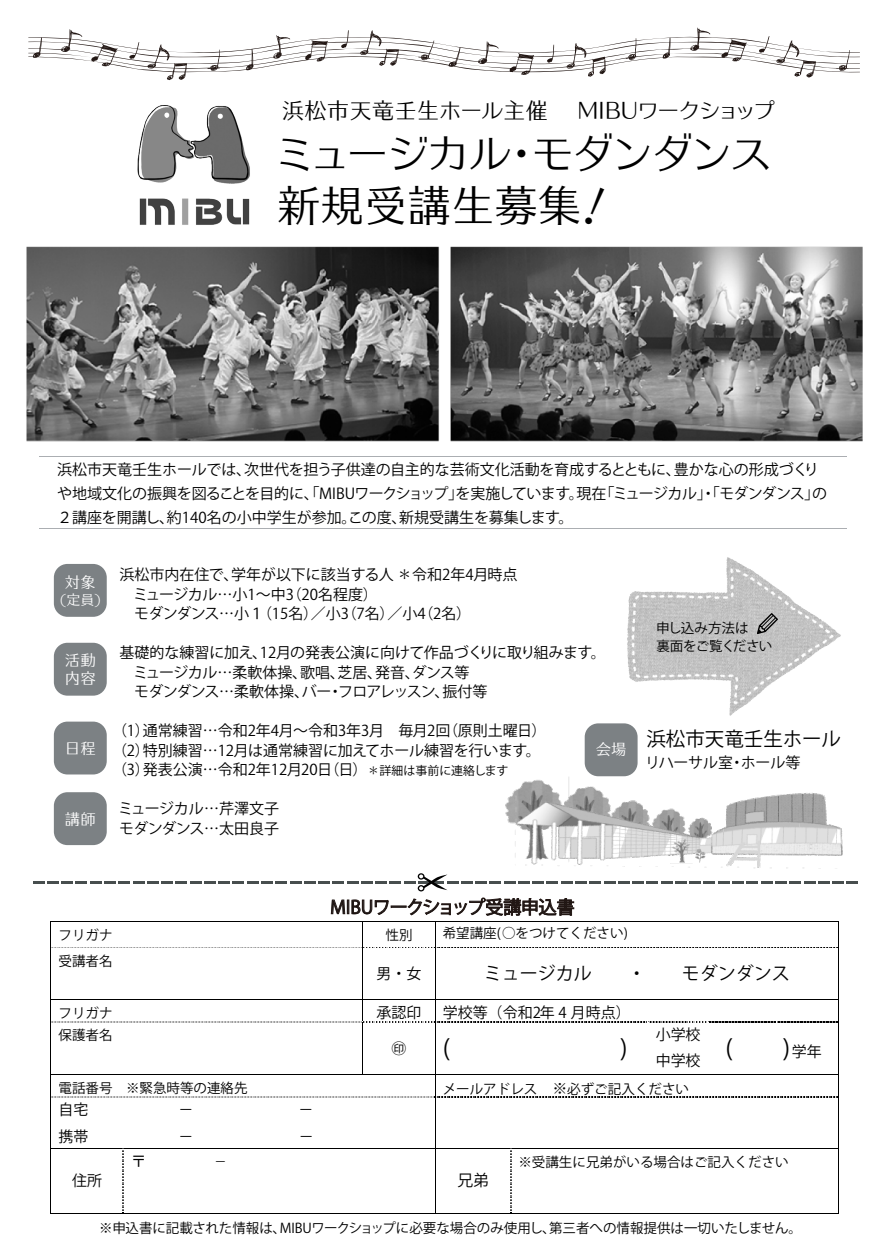
<style>
.page{position:relative;width:888px;height:1260px;background:#fff}
.page>*{position:absolute;margin:0;border:0;box-sizing:border-box;transform-origin:0 0}
.t1{font:43.5px/52.5px "Kan 48 Typos Std";letter-spacing:-.075em;color:#000}
.t2{font:24px "Koz Go Pr 6 N";color:#000}
.t3{font:22.5px "Kan 48 Typos Std";letter-spacing:-.02em;color:#000}
.t4{font:19.5px "Koz Go Pr 6 N";color:#000}
.t5{font:18px "Koz Go Pr 6 N";letter-spacing:-.02em;color:#000}
.t6{font:18px "Koz Go Pr 6 N";color:#000}
.t7{font:15.9px "Koz Go Pr 6 N";color:#000}
.t8{font:15.45px/18.5px "Kan 48 Typos Std";color:#fff}
.t9{font:15px/19.5px "Koz Go Pr 6 N";color:#000}
.t10{font:15px/19.5px "Koz Go Pr 6 N";letter-spacing:-.03em;color:#000}
.t11{font:13.95px "Kan 48 Typos Std";color:#fff}
.t12{font:13.5px "Koz Go Pr 6 N";color:#000}
.t13{font:13.5px/17.7px "Koz Go Pr 6 N";letter-spacing:-.025em;color:#000}
.t14{font:12px "Koz Go Pr 6 N";color:#000}
.s1{font-size:12px}
.s2{font-size:24px}
.s3{font-size:15px}
</style>
<div class="page">
<img style="left:627px;top:557px;width:214px;height:159px">
<img style="left:505px;top:776px;width:338px;height:92px">
<hr style="left:51px;top:948px;width:1px;height:51px;background:#000">
<hr style="left:362px;top:948px;width:1px;height:51px;background:#000">
<hr style="left:435px;top:948px;width:1px;height:51px;background:#000">
<hr style="left:838px;top:948px;width:1px;height:51px;background:#000">
<svg style="left:51px;top:999px;width:788px;height:24px"></svg>
<hr style="left:51px;top:1022px;width:1px;height:53px;background:#000">
<hr style="left:362px;top:1022px;width:1px;height:53px;background:#000">
<hr style="left:435px;top:1022px;width:1px;height:53px;background:#000">
<hr style="left:648px;top:1022px;width:1px;height:53px;background:#fff">
<hr style="left:709px;top:1022px;width:1px;height:53px;background:#fff">
<hr style="left:838px;top:1022px;width:1px;height:53px;background:#000">
<svg style="left:51px;top:1075px;width:788px;height:22px"></svg>
<hr style="left:51px;top:1097px;width:1px;height:51px;background:#000">
<hr style="left:435px;top:1097px;width:1px;height:51px;background:#000">
<hr style="left:838px;top:1097px;width:1px;height:51px;background:#000">
<hr style="left:51px;top:1148px;width:72px;height:1px;background:#000">
<hr style="left:124px;top:1148px;width:311px;height:1px;background:#000">
<hr style="left:436px;top:1148px;width:75px;height:1px;background:#000">
<hr style="left:511px;top:1148px;width:327px;height:1px;background:#000">
<hr style="left:51px;top:1149px;width:1px;height:64px;background:#000">
<hr style="left:51px;top:1213px;width:72px;height:1px;background:#000">
<svg style="left:123px;top:1148px;width:1px;height:66px"></svg>
<hr style="left:124px;top:1213px;width:311px;height:1px;background:#000">
<hr style="left:435px;top:1149px;width:1px;height:64px;background:#000">
<hr style="left:436px;top:1213px;width:75px;height:1px;background:#000">
<svg style="left:511px;top:1148px;width:1px;height:65px"></svg>
<hr style="left:511px;top:1213px;width:327px;height:1px;background:#000">
<hr style="left:838px;top:1149px;width:1px;height:64px;background:#000">
<svg style="left:28px;top:27px;width:832px;height:53px"></svg>
<img style="left:26px;top:246px;width:837px;height:211px">
<img style="left:137px;top:105px;width:113px;height:120px">
<div style="left:54px;top:564px;width:53px;height:53px;background:#7c8184;border-radius:14px"></div>
<div style="left:54px;top:643px;width:53px;height:53px;background:#7c8184;border-radius:14px"></div>
<div style="left:54px;top:722px;width:53px;height:52px;background:#7c8184;border-radius:14px"></div>
<div style="left:585px;top:723px;width:53px;height:53px;background:#7c8184;border-radius:14px"></div>
<div style="left:54px;top:792px;width:53px;height:53px;background:#7c8184;border-radius:14px"></div>
<svg style="left:757px;top:613px;width:21px;height:21px"></svg>
<hr style="left:39px;top:528px;width:807px;height:1px;background:#abaeb2">
<svg style="left:33px;top:873px;width:825px;height:75px"></svg>
<h3 class="t3" style="left:282px;top:91px;width:495px">浜松市天竜壬生ホール主催 　MIBUワークショップ</h3>
<h1 class="t1" style="left:273px;top:120px;width:501px">ミュージカル・モダンダンス新規受講生募集！</h1>
<p class="t9" style="left:57px;top:458px;width:771px;line-height:24px">浜松市天竜壬生ホールでは、次世代を担う子供達の自主的な芸術文化活動を育成するとともに、豊かな心の形成づくりや地域文化の振興を図ることを目的に、「MIBUワークショップ」を実施しています。現在「ミュージカル」・「モダンダンス」の<br>２講座を開講し、約140名の小中学生が参加。この度、新規受講生を募集します。</p>
<p class="t9" style="left:119px;top:565px;width:400px">浜松市内在住で、学年が以下に該当する人 ＊令和2年4月時点　ミュージカル…小1～中3（20名程度）<br>　モダンダンス…小１（15名）／小3（7名）／小4（2名）</p>
<p class="t9" style="left:119px;top:643px;width:488px">基礎的な練習に加え、12月の発表公演に向けて作品づくりに取り組みます。　ミュージカル…柔軟体操、歌唱、芝居、発音、ダンス等<br>　モダンダンス…柔軟体操、バー・フロアレッスン、振付等</p>
<p class="t9" style="left:112px;top:721px;width:436px">（1）通常練習…令和2年4月～令和3年3月　毎月2回（原則土曜日）（2）特別練習…12月は通常練習に加えてホール練習を行います。（3）発表公演…令和2年12月20日（日）<span class="s1">＊詳細は事前に連絡します</span></p>
<p class="t10" style="left:118px;top:799px;width:163px">ミュージカル…芹澤文子モダンダンス…太田良子</p>
<p class="t8" style="left:65px;top:571px;width:32px">対象</p>
<p class="t11" style="left:60px;top:588px;width:43px">(定員)</p>
<p class="t8" style="left:65px;top:648px;width:32px">活動内容</p>
<p class="t8" style="left:65px;top:737px;width:32px">日程</p>
<p class="t8" style="left:596px;top:738px;width:32px">会場</p>
<p class="t8" style="left:65px;top:808px;width:32px">講師</p>
<p class="t13" style="left:656px;top:620px;width:118px">申し込み方法は<br>裏面をご覧ください</p>
<h3 class="t4" style="left:646px;top:728px;width:196px">浜松市天竜壬生ホール</h3>
<p class="t9" style="left:645px;top:753px;width:157px">リハーサル室・ホール等</p>
<p class="t5" style="left:330px;top:897px;width:246px">MIBUワークショップ受講申込書</p>
<p class="t12" style="left:58px;top:927px;width:56px">フリガナ</p>
<p class="t12" style="left:385px;top:927px;width:29px">性別</p>
<p class="t12" style="left:443px;top:925px;width:187px">希望講座(○をつけてください)</p>
<p class="t12" style="left:58px;top:953px;width:56px">受講者名</p>
<p class="t9" style="left:376px;top:964px;width:46px">男・女</p>
<p class="t6" style="left:484px;top:964px;width:110px">ミュージカル</p>
<p class="t6" style="left:628px;top:964px;width:20px">・</p>
<p class="t6" style="left:682px;top:964px;width:110px">モダンダンス</p>
<p class="t12" style="left:58px;top:1005px;width:56px">フリガナ</p>
<p class="t9" style="left:376px;top:1003px;width:46px">承認印</p>
<p class="t9" style="left:443px;top:1003px;width:190px">学校等（令和2年 4 月時点）</p>
<p class="t12" style="left:58px;top:1028px;width:56px">保護者名</p>
<p class="t9" style="left:391px;top:1039px;width:16px">㊞</p>
<h2 class="t2" style="left:443px;top:1035px;width:9px">(</h2>
<h2 class="t2" style="left:620px;top:1035px;width:9px">)</h2>
<p class="t9" style="left:656px;top:1022px;width:79px;line-height:26px">小学校<br>中学校 <sup>(</sup></p>
<p class="t9" style="left:783px;top:1042px;width:41px"><span class="s2">)</span>学年</p>
<p class="t12" style="left:58px;top:1081px;width:191px">電話番号 ※緊急時等の連絡先</p>
<p class="t12" style="left:443px;top:1081px;width:248px">メールアドレス <span class="s3">※</span>必ずご記入ください</p>
<p class="t9" style="left:58px;top:1101px;width:31px">自宅</p>
<p class="t9" style="left:178px;top:1101px;width:16px">－</p>
<p class="t9" style="left:299px;top:1101px;width:16px">－</p>
<p class="t9" style="left:58px;top:1127px;width:31px">携帯</p>
<p class="t9" style="left:178px;top:1127px;width:16px">－</p>
<p class="t9" style="left:299px;top:1127px;width:16px">－</p>
<p class="t9" style="left:72px;top:1171px;width:31px">住所</p>
<p class="t12" style="left:518px;top:1154px;width:272px">※受講生に兄弟がいる場合はご記入ください</p>
<p class="t7" style="left:131px;top:1152px;width:17px">〒</p>
<p class="t14" style="left:214px;top:1154px;width:14px">－</p>
<p class="t7" style="left:457px;top:1171px;width:33px">兄弟</p>
<p class="t12" style="left:99px;top:1220px;width:704px">※申込書に記載された情報は、MIBUワークショップに必要な場合のみ使用し、第三者への情報提供は一切いたしません。</p>
</div>
